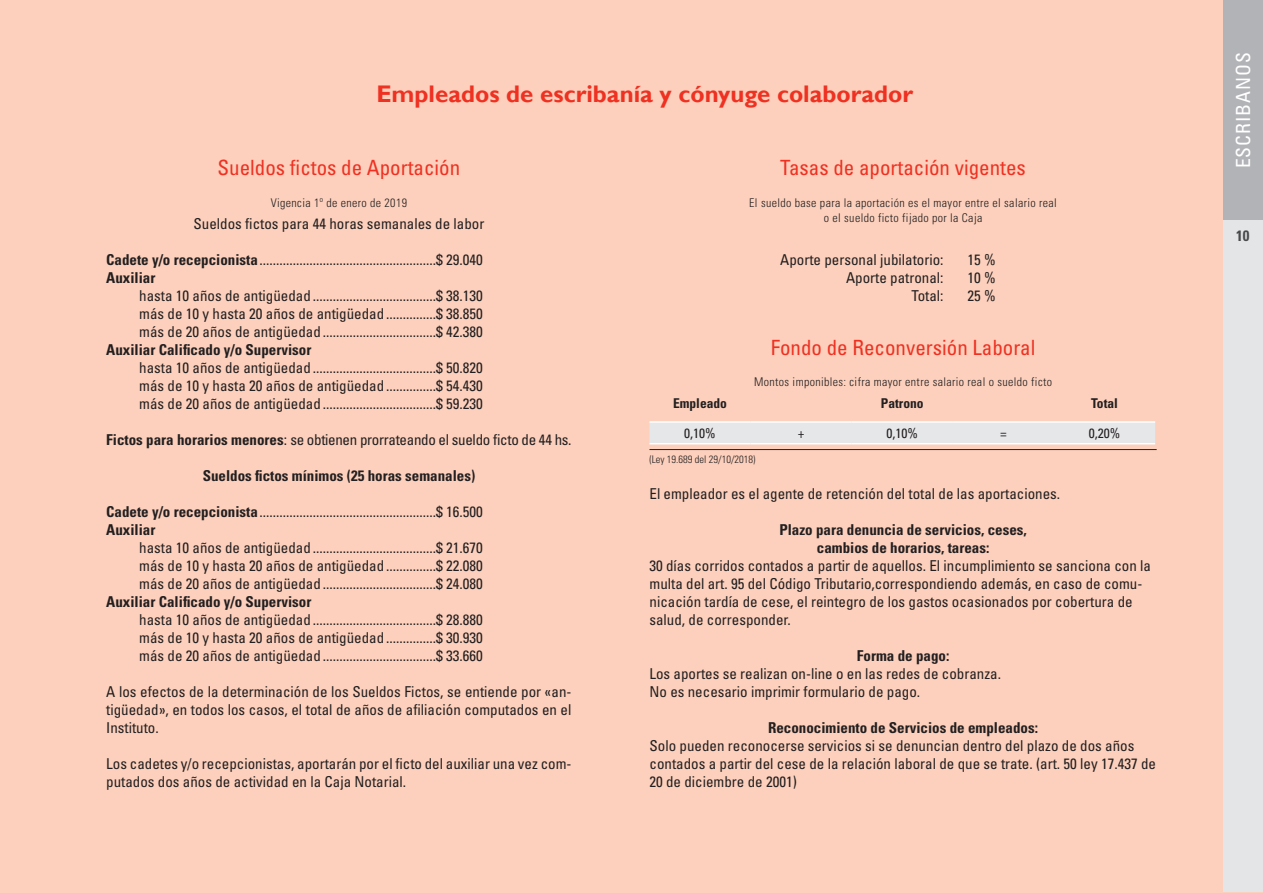
<style>
.page{position:relative;width:1263px;height:893px;background:#fcd0bc}
.page>*{position:absolute;margin:0;border:0;box-sizing:border-box;transform-origin:0 0}
.Titulo_2_extra{font:700 24px "Gill Sans";color:#ef3122}
.Titulo{font:condensed 21px "Univers LT Std";color:#ef3122}
.Título_1{font:condensed 19.5px "Univers LT Std";letter-spacing:.05em;color:#fff}
.Parrafo{font:condensed 15px/18px "Univers LT Std";color:#231f20;text-align:justify}
.Cuadro{font:condensed 15px/18px "Univers LT Std";color:#231f20}
.Parrafo-2{font:700 condensed 15px "Univers LT Std";color:#231f20}
.Cuadro-2{font:700 condensed 15px "Univers LT Std";color:#231f20}
.Parrafo_-_2{font:condensed 15px "Univers LT Std";color:#231f20}
.Parrafo-3{font:condensed 15px "Univers LT Std";letter-spacing:-.02em;color:#231f20}
.Título_1-2{font:700 condensed 15px "Univers LT Std";color:#494a4b}
.Cuadro-3{font:700 condensed 13.5px "Univers LT Std";color:#231f20}
.Cuadro-4{font:condensed 13.5px "Univers LT Std";color:#231f20}
.Bajada_de_título{font:300 condensed 12px "Univers LT Std";letter-spacing:.03em;color:#231f20}
.Cuadro_-_nota_al_pie{font:300 condensed 10.5px "Univers LT Std";color:#231f20}
.s1{font-weight:700}
</style>
<div class="page">
<div style="left:1223px;top:214px;width:40px;height:678px;background:#e4e5e7"></div>
<div style="left:1223px;top:0;width:40px;height:219px;background:#b2b3b7"></div>
<hr style="left:649px;top:449px;width:508px;height:1px;background:#231f20">
<div style="left:649px;top:423px;width:506px;height:20px;background:#e6e7e9"></div>
<hr style="left:649px;top:421px;width:102px;height:2px;background:#fff">
<hr style="left:751px;top:421px;width:101px;height:2px;background:#fff">
<hr style="left:852px;top:421px;width:101px;height:2px;background:#fff">
<hr style="left:953px;top:421px;width:101px;height:2px;background:#fff">
<hr style="left:1054px;top:421px;width:101px;height:2px;background:#fff">
<hr style="left:649px;top:443px;width:102px;height:1px;background:#fff">
<hr style="left:751px;top:443px;width:101px;height:1px;background:#fff">
<hr style="left:852px;top:443px;width:101px;height:1px;background:#fff">
<hr style="left:953px;top:443px;width:101px;height:1px;background:#fff">
<hr style="left:1054px;top:443px;width:101px;height:1px;background:#fff">
<p class="Titulo_2_extra" style="left:376px;top:79px;width:538px">Empleados de escribanía y cónyuge colaborador</p>
<p class="Titulo" style="left:218px;top:154px;width:244px">Sueldos fictos de Aportación</p>
<p class="Bajada_de_título" style="left:271px;top:196px;width:138px">Vigencia 1º de enero de 2019</p>
<p class="Parrafo_-_2" style="left:194px;top:214px;width:292px">Sueldos fictos para 44 horas semanales de labor</p>
<p class="Parrafo" style="left:106px;top:250px;width:378px"><span class="s1">Cadete y/o recepcionista</span>.....................................................$ 29.040</p>
<p class="Parrafo-2" style="left:106px;top:269px;width:51px">Auxiliar</p>
<p class="Parrafo" style="left:139px;top:286px;width:345px">hasta 10 años de antigüedad.....................................$ 38.130</p>
<p class="Parrafo" style="left:139px;top:304px;width:345px">más de 10 y hasta 20 años de antigüedad...............$ 38.850</p>
<p class="Parrafo" style="left:139px;top:322px;width:345px">más de 20 años de antigüedad..................................$ 42.380</p>
<p class="Parrafo-2" style="left:106px;top:341px;width:206px">Auxiliar Calificado y/o Supervisor</p>
<p class="Parrafo" style="left:139px;top:358px;width:345px">hasta 10 años de antigüedad.....................................$ 50.820</p>
<p class="Parrafo" style="left:139px;top:376px;width:345px">más de 10 y hasta 20 años de antigüedad...............$ 54.430</p>
<p class="Parrafo" style="left:139px;top:394px;width:345px">más de 20 años de antigüedad..................................$ 59.230</p>
<p class="Parrafo-3" style="left:106px;top:430px;width:467px"><span class="s1">Fictos para horarios menores</span>: se obtienen prorrateando el sueldo ficto de 44 hs.</p>
<p class="Parrafo-2" style="left:203px;top:467px;width:274px">Sueldos fictos mínimos (25 horas semanales)</p>
<p class="Parrafo" style="left:106px;top:502px;width:378px"><span class="s1">Cadete y/o recepcionista</span>.....................................................$ 16.500</p>
<p class="Parrafo-2" style="left:106px;top:521px;width:51px">Auxiliar</p>
<p class="Parrafo" style="left:139px;top:538px;width:345px">hasta 10 años de antigüedad.....................................$ 21.670</p>
<p class="Parrafo" style="left:139px;top:556px;width:345px">más de 10 y hasta 20 años de antigüedad...............$ 22.080</p>
<p class="Parrafo" style="left:139px;top:574px;width:345px">más de 20 años de antigüedad..................................$ 24.080</p>
<p class="Parrafo-2" style="left:106px;top:593px;width:206px">Auxiliar Calificado y/o Supervisor</p>
<p class="Parrafo" style="left:139px;top:610px;width:345px">hasta 10 años de antigüedad.....................................$ 28.880</p>
<p class="Parrafo" style="left:139px;top:628px;width:345px">más de 10 y hasta 20 años de antigüedad...............$ 30.930</p>
<p class="Parrafo" style="left:139px;top:646px;width:345px">más de 20 años de antigüedad..................................$ 33.660</p>
<p class="Parrafo" style="left:106px;top:682px;width:467px">A los efectos de la determinación de los Sueldos Fictos, se entiende por «an&shy;tigüedad», en todos los casos, el total de años de afiliación computados en el Instituto.</p>
<p class="Parrafo" style="left:106px;top:754px;width:467px">Los cadetes y/o recepcionistas, aportarán por el ficto del auxiliar una vez com&shy;putados dos años de actividad en la Caja Notarial.</p>
<p class="Titulo" style="left:780px;top:154px;width:247px">Tasas de aportación vigentes</p>
<p class="Bajada_de_título" style="left:749px;top:196px;width:309px">El sueldo base para la aportación es el mayor entre el salario real</p>
<p class="Bajada_de_título" style="left:824px;top:210px;width:160px">o el sueldo ficto fijado por la Caja</p>
<p class="Parrafo_-_2" style="left:780px;top:250px;width:165px">Aporte personal jubilatorio:</p>
<p class="Parrafo_-_2" style="left:967px;top:250px;width:30px">15 %</p>
<p class="Parrafo_-_2" style="left:846px;top:268px;width:99px">Aporte patronal:</p>
<p class="Parrafo_-_2" style="left:967px;top:268px;width:30px">10 %</p>
<p class="Parrafo_-_2" style="left:911px;top:286px;width:33px">Total:</p>
<p class="Parrafo_-_2" style="left:967px;top:286px;width:30px">25 %</p>
<p class="Titulo" style="left:771px;top:334px;width:266px">Fondo de Reconversión Laboral</p>
<p class="Bajada_de_título" style="left:754px;top:375px;width:299px">Montos imponibles: cifra mayor entre salario real o sueldo ficto</p>
<p class="Cuadro-3" style="left:673px;top:395px;width:55px">Empleado</p>
<p class="Cuadro-3" style="left:881px;top:395px;width:44px">Patrono</p>
<p class="Cuadro-3" style="left:1091px;top:395px;width:28px">Total</p>
<p class="Cuadro-4" style="left:684px;top:424px;width:33px">0,10%</p>
<p class="Cuadro-4" style="left:798px;top:424px;width:8px">+</p>
<p class="Cuadro-4" style="left:886px;top:424px;width:33px">0,10%</p>
<p class="Cuadro-4" style="left:1000px;top:424px;width:8px">=</p>
<p class="Cuadro-4" style="left:1089px;top:424px;width:33px">0,20%</p>
<p class="Cuadro_-_nota_al_pie" style="left:649px;top:452px;width:108px">(Ley 19.689 del 29/10/2018)</p>
<p class="Parrafo" style="left:649px;top:484px;width:412px">El empleador es el agente de retención del total de las aportaciones.</p>
<p class="Cuadro-2" style="left:779px;top:521px;width:249px">Plazo para denuncia de servicios, ceses,</p>
<p class="Cuadro-2" style="left:817px;top:539px;width:174px">cambios de horarios, tareas:</p>
<p class="Cuadro" style="left:649px;top:556px;width:503px">30 días corridos contados a partir de aquellos. El incumplimiento se sanciona con la multa del art. 95 del Código Tributario,correspondiendo además, en caso de comu&shy;nicación tardía de cese, el reintegro de los gastos ocasionados por cobertura de salud, de corresponder.</p>
<p class="Cuadro-2" style="left:857px;top:647px;width:94px">Forma de pago:</p>
<p class="Cuadro" style="left:649px;top:664px;width:353px">Los aportes se realizan on-line o en las redes de cobranza.</p>
<p class="Cuadro" style="left:649px;top:682px;width:272px">No es necesario imprimir formulario de pago.</p>
<p class="Cuadro-2" style="left:768px;top:719px;width:271px">Reconocimiento de Servicios de empleados:</p>
<p class="Cuadro" style="left:649px;top:736px;width:508px">Solo pueden reconocerse servicios si se denuncian dentro del plazo de dos años contados a partir del cese de la relación laboral de que se trate. (art. 50 ley 17.437 de<br>20 de diciembre de 2001)</p>
<p class="Título_1" style="left:1231px;top:168px;width:118px;rotate:-90deg">ESCRIBANOS</p>
<p class="Título_1-2" style="left:1236px;top:227px;width:15px">10</p>
</div>
